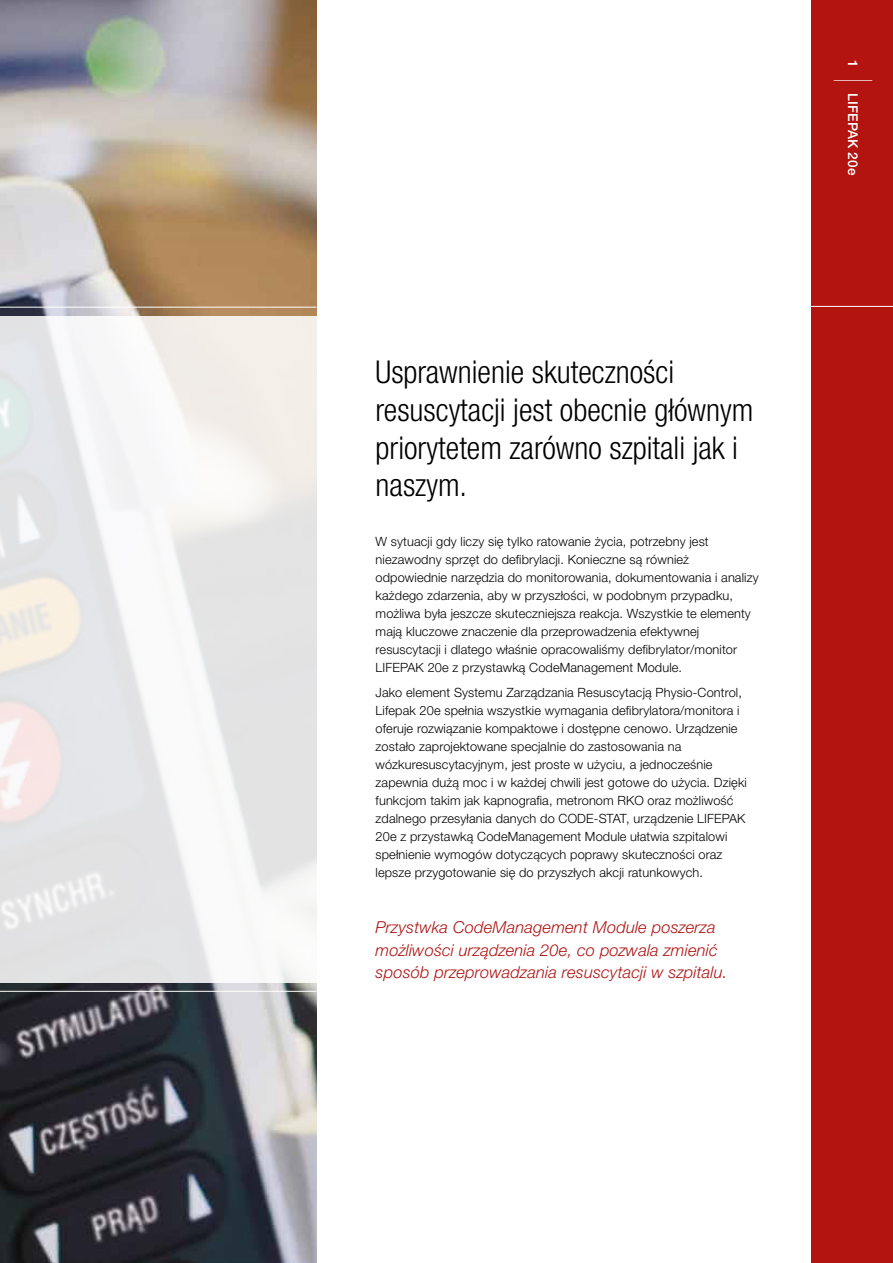
<style>
.page{position:relative;width:893px;height:1263px;background:#fff}
.page>*{position:absolute;margin:0;border:0;box-sizing:border-box;transform-origin:0 0}
.t1{font:300 38.4px "Helvetica Neue LTW1 G";color:#fff;scale:.33 1}
.t2{font:300 condensed 31.5px/37.8px "Helvetica Neue LTW1 G";color:#000}
.t3{font:italic 300 16.5px/22.5px "Helvetica Neue LTW1 G";letter-spacing:.01em;color:#af1413}
.t4{font:500 13.5px "Helvetica Neue LTW1 G";letter-spacing:.01em;color:#fff}
.t5{font:300 12.75px/18px "Helvetica Neue LTW1 G";letter-spacing:.01em;color:#000}
</style>
<div class="page">
<img style="left:0;top:0;width:316px;height:1263px">
<svg style="left:0;top:316px;width:317px;height:666px;fill:#e6e6e8"></svg>
<hr style="left:0;top:307px;width:316px;height:1px;background:#fff">
<hr style="left:0;top:991px;width:316px;height:1px;background:#fff">
<div style="left:812px;top:0;width:81px;height:1263px;background:#b4140f"></div>
<hr style="left:806px;top:306px;width:87px;height:1px;background:#fff">
<h2 class="t2" style="left:376px;top:353px;width:379px">Usprawnienie skuteczności resuscytacji jest obecnie głównym priorytetem zarówno szpitali jak i naszym.</h2>
<p class="t5" style="left:376px;top:532px;width:384px">W sytuacji gdy liczy się tylko ratowanie życia, potrzebny jest niezawodny sprzęt do defibrylacji. Konieczne są również odpowiednie narzędzia do monitorowania, dokumentowania i analizy każdego zdarzenia, aby w przyszłości, w podobnym przypadku, możliwa była jeszcze skuteczniejsza reakcja. Wszystkie te elementy mają kluczowe znaczenie dla przeprowadzenia efektywnej resuscytacji i dlatego właśnie opracowaliśmy defibrylator/monitor LIFEPAK 20e z przystawką CodeManagement Module.</p>
<p class="t5" style="left:376px;top:683px;width:373px">Jako element Systemu Zarządzania Resuscytacją Physio-Control, Lifepak 20e spełnia wszystkie wymagania defibrylatora/monitora i oferuje rozwiązanie kompaktowe i dostępne cenowo. Urządzenie zostało zaprojektowane specjalnie do zastosowania na wózkuresuscytacyjnym, jest proste w użyciu, a jednocześnie zapewnia dużą moc i w każdej chwili jest gotowe do użycia. Dzięki funkcjom takim jak kapnografia, metronom RKO oraz możliwość zdalnego przesyłania danych do CODE-STAT, urządzenie LIFEPAK 20e z przystawką CodeManagement Module ułatwia szpitalowi spełnienie wymogów dotyczących poprawy skuteczności oraz lepsze przygotowanie się do przyszłych akcji ratunkowych.</p>
<p class="t3" style="left:376px;top:916px;width:353px">Przystwka CodeManagement Module poszerza możliwości urządzenia 20e, co pozwala zmienić sposób przeprowadzania resuscytacji w szpitalu.</p>
<p class="t4" style="left:861px;top:60px;width:9px;rotate:90deg">1</p>
<h1 class="t1" style="left:879px;top:79px;width:10px;rotate:90deg">|</h1>
<p class="t4" style="left:861px;top:93px;width:84px;rotate:90deg">LIFEPAK 20e</p>
</div>
